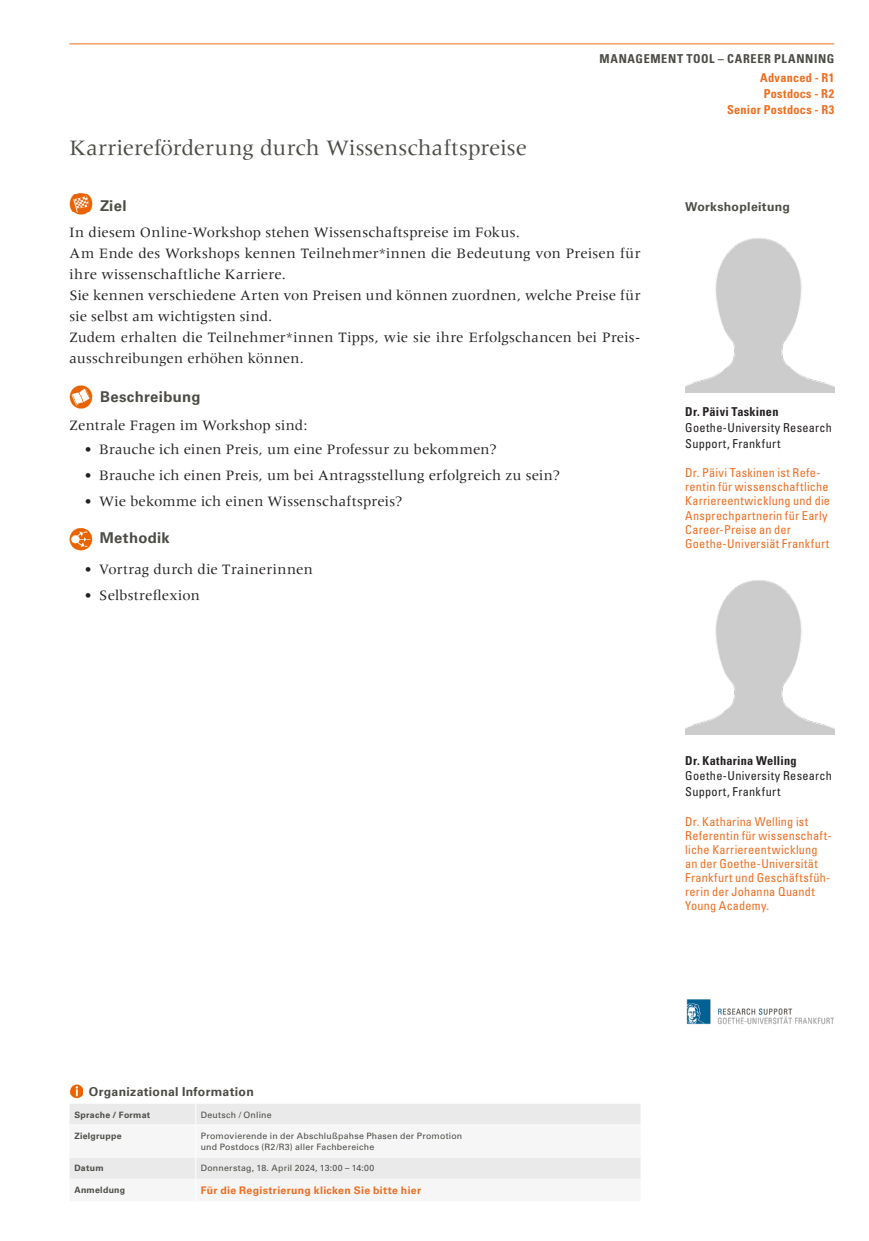
<style>
.page{position:relative;width:869px;height:1241px;background:#fff}
.page>*{position:absolute;margin:0;border:0;box-sizing:border-box;transform-origin:0 0}
.Kurse{font:22.75px "Meridien LT Std";letter-spacing:-.005em;color:#4c4b46}
.mengentext{font:14.88px/21px "Meridien LT Std";letter-spacing:.01em;color:#231f20}
.Objective_Description{font:700 14.88px "Univers LT Std";letter-spacing:.02em;color:#4c4b46}
.mengentext-2{font:700 14.88px "Univers LT Std";letter-spacing:.02em;color:#4c4b46}
.Trainer_Name{font:condensed 12.25px/14px "Univers LT Std";letter-spacing:.02em;color:#ef6d20}
.Trainer_Name-2{font:condensed 12.25px/15.8px "Univers LT Std";letter-spacing:.025em;color:#231f20}
.Kopf_links_Einstufung{font:700 condensed 12.25px "Univers LT Std";letter-spacing:.025em;color:#ef6d20}
.Kopf_Tools{font:700 condensed 12.25px "Univers LT Std";letter-spacing:.05em;color:#4c4b46}
.Tabelle_Headline{font:700 12.25px "Univers LT Std";letter-spacing:.025em;color:#4c4b46}
.Headlines__Trainer{font:700 12.25px "Univers LT Std";letter-spacing:.025em;color:#4c4b46}
.Tabelle_Mengentext{font:700 10.5px "Univers LT Std";letter-spacing:.03em;color:#ef6d20}
.Tabelle_Mengentext-2{font:8.75px "Univers LT Std";letter-spacing:.025em;color:#4c4b46}
.Tabelle_Bold{font:700 8.75px "Univers LT Std";letter-spacing:.03em;color:#4c4b46}
.s1{font-weight:700}
</style>
<div class="page">
<hr style="left:69px;top:43px;width:764px;height:1px;background:#ef6d20">
<img style="left:69px;top:192px;width:24px;height:23px">
<img style="left:69px;top:385px;width:24px;height:23px">
<img style="left:69px;top:528px;width:23px;height:22px">
<img style="left:70px;top:1084px;width:13px;height:13px">
<svg style="left:69px;top:1104px;width:571px;height:75px"></svg>
<hr style="left:69px;top:1124px;width:127px;height:1px;background:#fff">
<img style="left:685px;top:238px;width:148px;height:154px">
<img style="left:685px;top:580px;width:148px;height:154px">
<img style="left:686px;top:999px;width:147px;height:26px">
<p class="Kurse" style="left:69px;top:135px;width:459px">Karriereförderung durch Wissenschaftspreise</p>
<p class="Kopf_Tools" style="left:599px;top:52px;width:236px">MANAGEMENT TOOL – CAREER PLANNING</p>
<p class="Kopf_links_Einstufung" style="left:759px;top:70px;width:75px">Advanced - R1</p>
<p class="Kopf_links_Einstufung" style="left:763px;top:86px;width:72px">Postdocs - R2</p>
<p class="Kopf_links_Einstufung" style="left:726px;top:102px;width:109px">Senior Postdocs - R3</p>
<p class="Objective_Description" style="left:100px;top:197px;width:28px">Ziel</p>
<p class="mengentext" style="left:69px;top:222px;width:452px">In diesem Online-Workshop stehen Wissenschaftspreise im Fokus.</p>
<p class="mengentext" style="left:69px;top:243px;width:572px">Am Ende des Workshops kennen Teilnehmer*innen die Bedeutung von Preisen für ihre wissenschaftliche Karriere.</p>
<p class="mengentext" style="left:69px;top:285px;width:572px">Sie kennen verschiedene Arten von Preisen und können zuordnen, welche Preise für sie selbst am wichtigsten sind.</p>
<p class="mengentext" style="left:69px;top:327px;width:572px">Zudem erhalten die Teilnehmer*innen Tipps, wie sie ihre Erfolgschancen bei Preis&shy;ausschreibungen erhöhen können.</p>
<p class="Objective_Description" style="left:100px;top:388px;width:102px">Beschreibung</p>
<p class="mengentext" style="left:69px;top:415px;width:239px">Zentrale Fragen im Workshop sind:</p>
<p class="mengentext" style="left:84px;top:438px;width:414px">• Brauche ich einen Preis, um eine Professur zu bekommen?</p>
<p class="mengentext" style="left:84px;top:464px;width:477px">• Brauche ich einen Preis, um bei Antragsstellung erfolgreich zu sein?</p>
<p class="mengentext" style="left:84px;top:490px;width:319px">• Wie bekomme ich einen Wissenschaftspreis?</p>
<p class="mengentext-2" style="left:100px;top:529px;width:71px">Methodik</p>
<p class="mengentext" style="left:84px;top:558px;width:230px">• Vortrag durch die Trainerinnen</p>
<p class="mengentext" style="left:84px;top:584px;width:117px">• Selbstreflexion</p>
<p class="Headlines__Trainer" style="left:685px;top:199px;width:106px">Workshopleitung</p>
<p class="Trainer_Name-2" style="left:685px;top:404px;width:148px"><span class="s1">Dr. Päivi Taskinen<br></span>Goethe-University Research<br>Support, Frankfurt</p>
<p class="Trainer_Name" style="left:685px;top:466px;width:146px">Dr. Päivi Taskinen ist Refe&shy;rentin für wissenschaftliche<br>Karriereentwicklung und die<br>Ansprechpartnerin für Early<br>Career-Preise an der<br>Goethe-Universiät Frankfurt</p>
<p class="Trainer_Name-2" style="left:685px;top:752px;width:148px"><span class="s1">Dr. Katharina Welling<br></span>Goethe-University Research<br>Support, Frankfurt</p>
<p class="Trainer_Name" style="left:685px;top:814px;width:148px">Dr. Katharina Welling ist<br>Referentin für wissenschaft&shy;liche Karriereentwicklung an der Goethe-Universität<br>Frankfurt und Geschäftsfüh&shy;rerin der Johanna Quandt<br>Young Academy.</p>
<p class="Tabelle_Headline" style="left:89px;top:1084px;width:166px">Organizational Information</p>
<p class="Tabelle_Bold" style="left:74px;top:1109px;width:77px">Sprache / Format</p>
<p class="Tabelle_Mengentext-2" style="left:201px;top:1108px;width:72px">Deutsch / Online</p>
<p class="Tabelle_Bold" style="left:74px;top:1130px;width:49px">Zielgruppe</p>
<p class="Tabelle_Mengentext-2" style="left:201px;top:1130px;width:263px">Promovierende in der Abschlußpahse Phasen der Promotion</p>
<p class="Tabelle_Mengentext-2" style="left:201px;top:1141px;width:175px">und Postdocs (R2/R3) aller Fachbereiche</p>
<p class="Tabelle_Bold" style="left:74px;top:1162px;width:31px">Datum</p>
<p class="Tabelle_Mengentext-2" style="left:201px;top:1162px;width:175px">Donnerstag, 18. April 2024, 13:00 – 14:00</p>
<p class="Tabelle_Bold" style="left:74px;top:1184px;width:52px">Anmeldung</p>
<p class="Tabelle_Mengentext" style="left:201px;top:1183px;width:222px">Für die Registrierung klicken Sie bitte hier</p>
</div>
